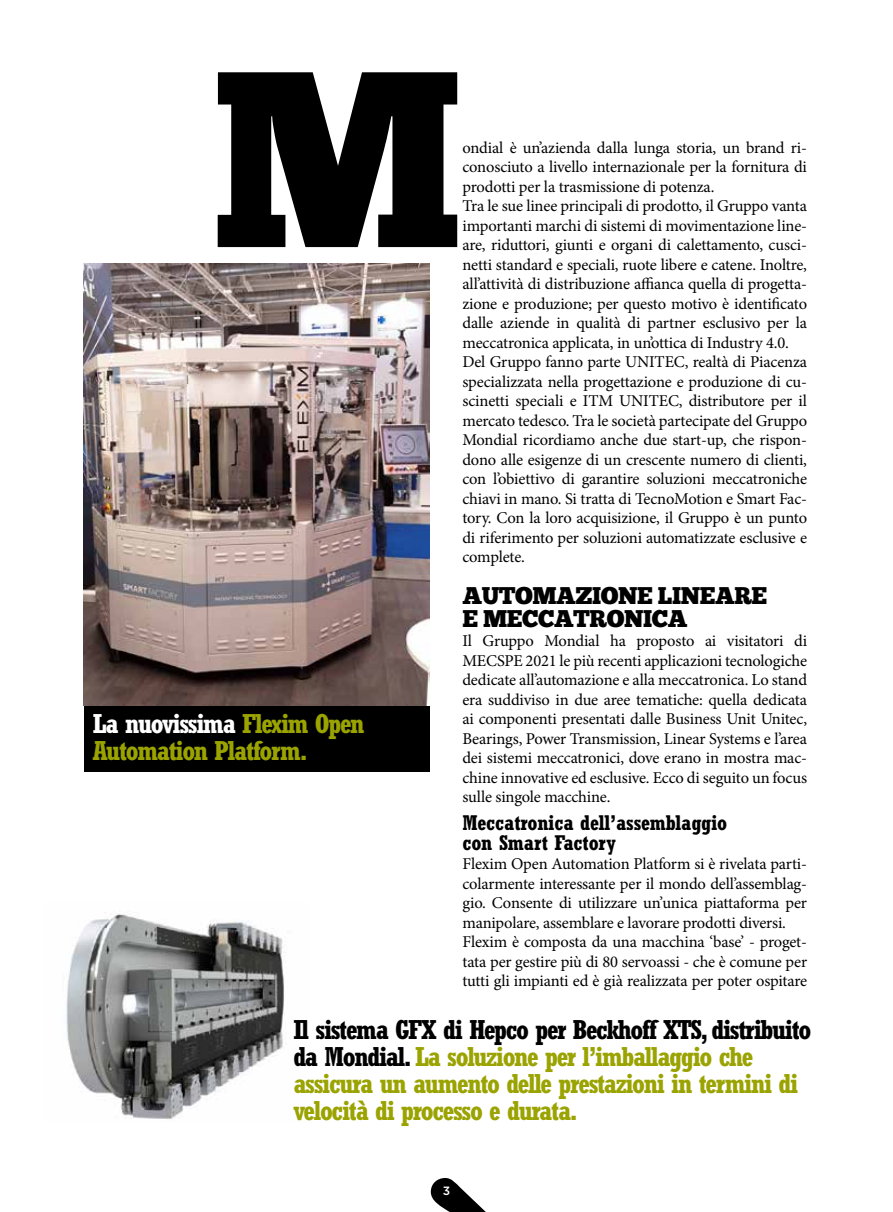
<style>
.page{position:relative;width:893px;height:1212px;background:#fff}
.page>*{position:absolute;margin:0;border:0;box-sizing:border-box;transform-origin:0 0}
.t1{font:250.05px "Chunk Five Ex";color:#000}
.t2{font:700 condensed 27px/27px "Rockwell Std";letter-spacing:-.05em;color:#9aa300}
.t3{font:24px/22.5px "Chunk Five Ex";letter-spacing:-.02em;color:#000}
.t4{font:700 condensed 21px/19.5px "Rockwell Std";letter-spacing:-.01em;color:#000}
.t5{font:16.5px/19.5px "Minion Pro";letter-spacing:-.01em;color:#000}
.t6{font:500 12px "Gotham";color:#fff}
.s1{color:#000}
.s2{color:#fff}
</style>
<div class="page">
<div style="left:84px;top:706px;width:345px;height:66px;background:#000"></div>
<img style="left:66px;top:913px;width:219px;height:206px">
<svg style="left:431px;top:1178px;width:55px;height:34px"></svg>
<img style="left:84px;top:264px;width:345px;height:442px">
<h1 class="t1" style="left:211px;top:-28px;width:254px">M</h1>
<p class="t5" style="left:462px;top:138px;width:346px">ondial è un’azienda dalla lunga storia, un brand ri&shy;conosciuto a livello internazionale per la fornitura di prodotti per la trasmissione di potenza.<br>Tra le sue linee principali di prodotto, il Gruppo vanta importanti marchi di sistemi di movimentazione line&shy;are, riduttori, giunti e organi di calettamento, cusci&shy;netti standard e speciali, ruote libere e catene. Inoltre, all’attività di distribuzione affianca quella di progetta&shy;zione e produzione; per questo motivo è identificato dalle aziende in qualità di partner esclusivo per la meccatronica applicata, in un’ottica di Industry 4.0.<br>Del Gruppo fanno parte UNITEC, realtà di Piacenza specializzata nella progettazione e produzione di cu&shy;scinetti speciali e ITM UNITEC, distributore per il mercato tedesco. Tra le società partecipate del Gruppo Mondial ricordiamo anche due start-up, che rispon&shy;dono alle esigenze di un crescente numero di clienti, con l’obiettivo di garantire soluzioni meccatroniche chiavi in mano. Si tratta di TecnoMotion e Smart Fac&shy;tory. Con la loro acquisizione, il Gruppo è un punto di riferimento per soluzioni automatizzate esclusive e complete.</p>
<h3 class="t3" style="left:462px;top:584px;width:306px">AUTOMAZIONE LINEARE<br>E MECCATRONICA</h3>
<p class="t5" style="left:462px;top:631px;width:346px;text-align:justify">Il Gruppo Mondial ha proposto ai visitatori di MECSPE 2021 le più recenti applicazioni tecnologiche dedicate all’automazione e alla meccatronica. Lo stand era suddiviso in due aree tematiche: quella dedicata ai componenti presentati dalle Business Unit Unitec, Bearings, Power Transmission, Linear Systems e l’area dei sistemi meccatronici, dove erano in mostra mac&shy;chine innovative ed esclusive. Ecco di seguito un focus sulle singole macchine.</p>
<p class="t4" style="left:462px;top:813px;width:266px">Meccatronica dell’assemblaggio con Smart Factory</p>
<p class="t5" style="left:462px;top:854px;width:346px">Flexim Open Automation Platform si è rivelata parti&shy;colarmente interessante per il mondo dell’assemblag&shy;gio. Consente di utilizzare un’unica piattaforma per manipolare, assemblare e lavorare prodotti diversi.<br>Flexim è composta da una macchina ‘base’ - proget&shy;tata per gestire più di 80 servoassi - che è comune per tutti gli impianti ed è già realizzata per poter ospitare</p>
<h2 class="t2" style="left:293px;top:1016px;width:519px"><span class="s1">Il sistema GFX di Hepco per Beckhoff XTS, distribuito da Mondial.</span> La soluzione per l’imballaggio che assicura un aumento delle prestazioni in termini di velocità di processo e durata.</h2>
<h2 class="t2" style="left:93px;top:709px;width:273px"><span class="s2">La nuovissima</span> Flexim Open<br>Automation Platform.</h2>
<p class="t6" style="left:443px;top:1182px;width:9px">3</p>
</div>
